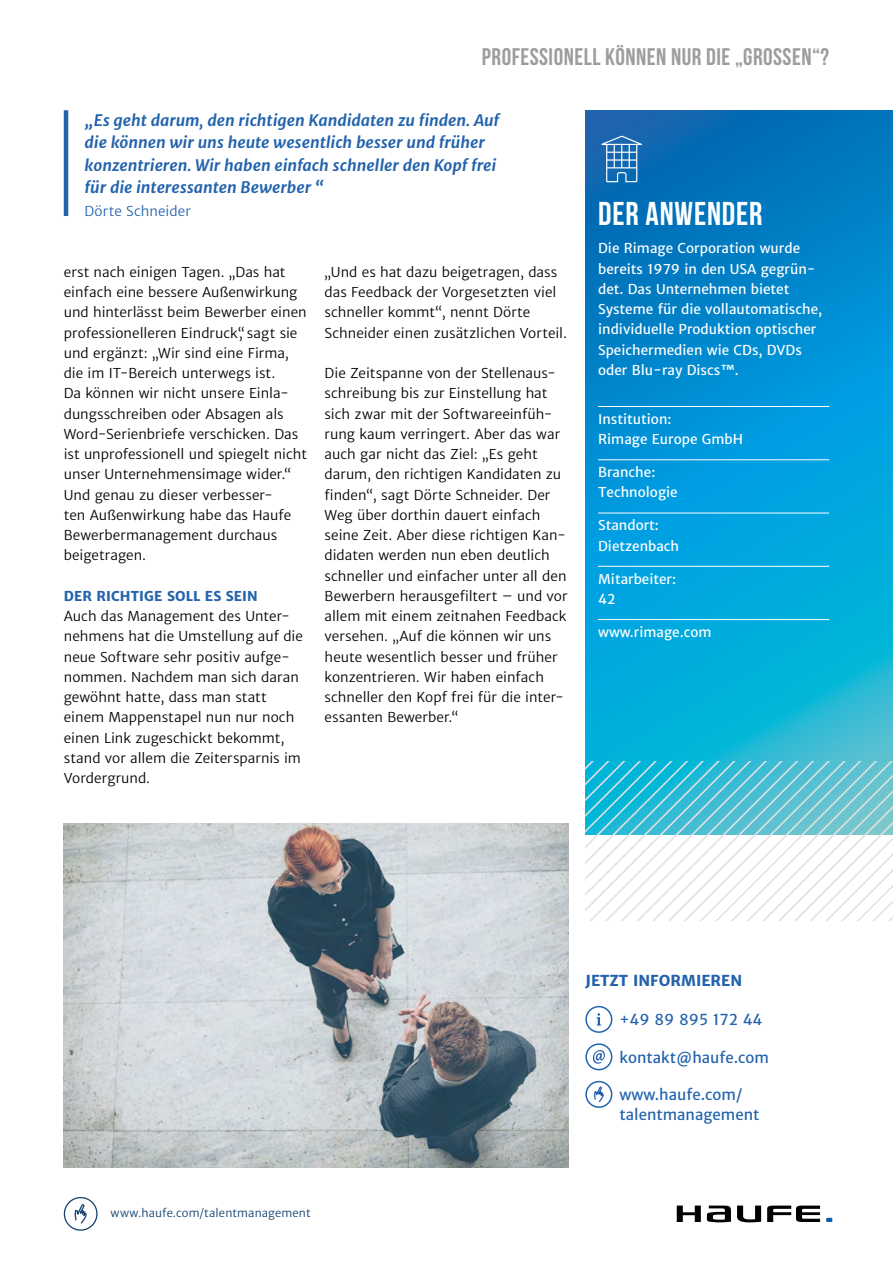
<style>
.page{position:relative;width:893px;height:1263px;background:#fff}
.page>*{position:absolute;margin:0;border:0;box-sizing:border-box;transform-origin:0 0}
.Kasten_Überschrift{font:700 33px "Bebas Neue";letter-spacing:.025em;color:#fff}
.Titel_Headline{font:700 24px "Bebas Neue";letter-spacing:.02em;color:#9d9d9c}
.Text_Aufzählung{font:italic 700 15.75px/22.5px "Haufe Merriweather Sans";letter-spacing:-.005em;color:#2363ad}
.Kontakt___Text_schwa{font:15px/19.5px "Haufe Merriweather Sans";color:#2363ad}
.Kontakt___Info_magen{font:700 15px "Haufe Merriweather Sans";color:#2363ad}
.Copy_light_9pt{font:13.5px/20.2px "Haufe Merriweather Sans Lt";letter-spacing:.005em;color:#000}
.Kasten_Text{font:13.5px/20.2px "Haufe Merriweather Sans";color:#fff}
.Kasten_Text_Info_Tre{font:13.5px/20.2px "Haufe Merriweather Sans";color:#fff}
.Copy_light_9pt-2{font:700 13.5px "Haufe Merriweather Sans";letter-spacing:.01em;color:#2363ad}
.Text_Aufzählung-2{font:13.5px "Haufe Merriweather Sans Lt";letter-spacing:.005em;color:#2363ad}
.Copy_light_9pt-3{font:11.25px "Haufe Merriweather Sans Lt";letter-spacing:.01em;color:#12406e}
</style>
<div class="page">
<svg style="left:737px;top:1205px;width:24px;height:17px"></svg>
<svg style="left:677px;top:1205px;width:24px;height:17px"></svg>
<svg style="left:767px;top:1205px;width:53px;height:17px"></svg>
<svg style="left:826px;top:1218px;width:6px;height:4px"></svg>
<svg style="left:707px;top:1205px;width:24px;height:17px"></svg>
<div style="left:64px;top:1197px;width:34px;height:34px;border:1px solid #12406e;border-radius:50%"></div>
<svg style="left:74px;top:1204px;width:13px;height:20px"></svg>
<svg style="left:585px;top:111px;width:308px;height:651px;background:#0395d2"></svg>
<hr style="left:598px;top:406px;width:231px;height:1px;background:#fff">
<hr style="left:598px;top:459px;width:231px;height:1px;background:#fff">
<hr style="left:598px;top:513px;width:231px;height:1px;background:#fff">
<hr style="left:598px;top:566px;width:231px;height:1px;background:#fff">
<hr style="left:598px;top:619px;width:231px;height:1px;background:#fff">
<svg style="left:601px;top:136px;width:42px;height:46px;background:#4387c1"></svg>
<div style="left:585px;top:1006px;width:27px;height:27px;border:2px solid #2363ad;border-radius:50%"></div>
<svg style="left:597px;top:1013px;width:4px;height:12px"></svg>
<div style="left:585px;top:1043px;width:27px;height:27px;border:2px solid #2363ad;border-radius:50%"></div>
<svg style="left:593px;top:1050px;width:12px;height:14px"></svg>
<svg style="left:594px;top:1086px;width:10px;height:17px"></svg>
<div style="left:585px;top:1081px;width:27px;height:27px;border:2px solid #2363ad;border-radius:50%"></div>
<svg style="left:585px;top:762px;width:308px;height:159px"></svg>
<hr style="left:64px;top:110px;width:4px;height:106px;background:#2363ad">
<img style="left:64px;top:824px;width:504px;height:344px">
<p class="Titel_Headline" style="left:482px;top:43px;width:349px">PROFESSIONELL KÖNNEN NUR DIE „GROSSEN“?</p>
<p class="Text_Aufzählung" style="left:85px;top:109px;width:416px">„Es geht darum, den richtigen Kandidaten zu finden. Auf die können wir uns heute wesentlich besser und früher konzentrieren. Wir haben einfach schneller den Kopf frei für die interessanten Bewerber “</p>
<p class="Text_Aufzählung-2" style="left:85px;top:203px;width:108px">Dörte Schneider</p>
<p class="Copy_light_9pt" style="left:64px;top:262px;width:245px">erst nach einigen Tagen. „Das hat einfach eine bessere Außenwirkung und hinterlässt beim Bewerber einen professionelleren Eindruck“, sagt sie und ergänzt: „Wir sind eine Firma, die im IT-Bereich unterwegs ist.<br>Da können wir nicht unsere Einla&shy;dungsschreiben oder Absagen als Word-Serienbriefe verschicken. Das ist unprofessionell und spiegelt nicht unser Unternehmensimage wider.“ Und genau zu dieser verbesser-<br>ten Außenwirkung habe das Haufe Bewerbermanagement durchaus beigetragen.</p>
<p class="Copy_light_9pt-2" style="left:64px;top:588px;width:196px">DER RICHTIGE SOLL ES SEIN</p>
<p class="Copy_light_9pt" style="left:64px;top:606px;width:241px">Auch das Management des Unter&shy;nehmens hat die Umstellung auf die neue Software sehr positiv aufge&shy;nommen. Nachdem man sich daran gewöhnt hatte, dass man statt einem Mappenstapel nun nur noch einen Link zugeschickt bekommt, stand vor allem die Zeitersparnis im<br>Vordergrund.</p>
<p class="Copy_light_9pt" style="left:325px;top:262px;width:244px">„Und es hat dazu beigetragen, dass das Feedback der Vorgesetzten viel schneller kommt“ , nennt Dörte Schneider einen zusätzlichen Vorteil.</p>
<p class="Copy_light_9pt" style="left:325px;top:363px;width:244px">Die Zeitspanne von der Stellenaus&shy;schreibung bis zur Einstellung hat sich zwar mit der Softwareeinfüh&shy;rung kaum verringert. Aber das war auch gar nicht das Ziel: „Es geht darum, den richtigen Kandidaten zu finden“ , sagt Dörte Schneider. Der Weg über dorthin dauert einfach seine Zeit. Aber diese richtigen Kan&shy;didaten werden nun eben deutlich schneller und einfacher unter all den Bewerbern herausgefiltert – und vor allem mit einem zeitnahen Feedback versehen. „Auf die können wir uns heute wesentlich besser und früher konzentrieren. Wir haben einfach schneller den Kopf frei für die inter&shy;essanten Bewerber.“</p>
<p class="Kasten_Überschrift" style="left:598px;top:195px;width:166px">DER ANWENDER</p>
<p class="Kasten_Text" style="left:598px;top:238px;width:226px">Die Rimage Corporation wurde bereits 1979 in den USA gegrün&shy;det. Das Unternehmen bietet<br>Systeme für die vollautomatische, individuelle Produktion optischer<br>Speichermedien wie CDs, DVDs oder Blu-ray Discs™.</p>
<p class="Kasten_Text_Info_Tre" style="left:598px;top:409px;width:146px">Institution:<br>Rimage Europe GmbH</p>
<p class="Kasten_Text_Info_Tre" style="left:598px;top:462px;width:81px">Branche:<br>Technologie</p>
<p class="Kasten_Text_Info_Tre" style="left:598px;top:515px;width:83px">Standort:<br>Dietzenbach</p>
<p class="Kasten_Text_Info_Tre" style="left:598px;top:569px;width:79px">Mitarbeiter:<br>42</p>
<p class="Kasten_Text_Info_Tre" style="left:598px;top:622px;width:115px">www.rimage.com</p>
<p class="Copy_light_9pt-3" style="left:110px;top:1206px;width:202px">www.haufe.com/talentmanagement</p>
<p class="Kontakt___Info_magen" style="left:585px;top:971px;width:158px">JETZT INFORMIEREN</p>
<p class="Kontakt___Text_schwa" style="left:619px;top:1010px;width:145px">+49 89 895 172 44</p>
<p class="Kontakt___Text_schwa" style="left:619px;top:1048px;width:151px">kontakt@haufe.com</p>
<p class="Kontakt___Text_schwa" style="left:619px;top:1085px;width:141px">www.haufe.com/ talentmanagement</p>
</div>
